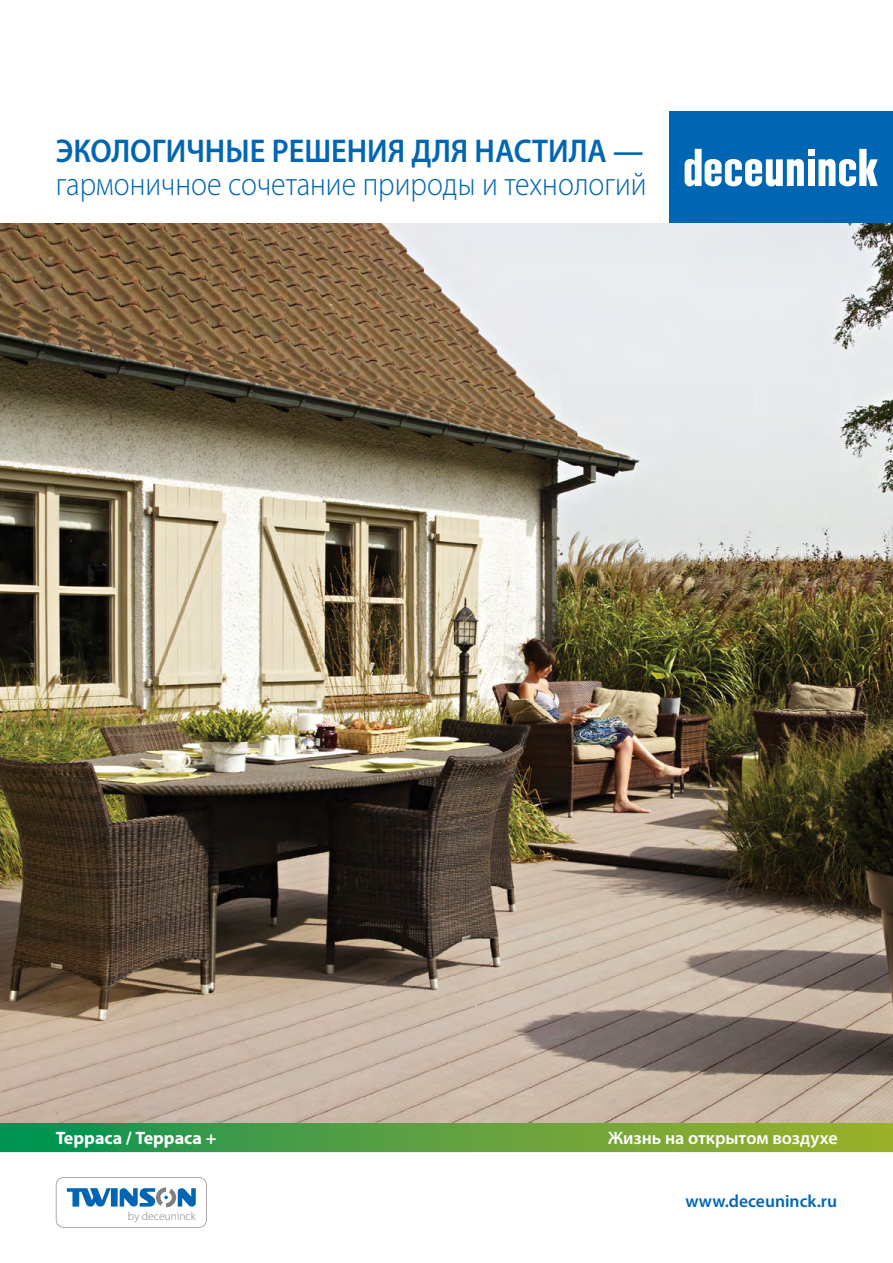
<style>
.page{position:relative;width:893px;height:1263px;background:#fff}
.page>*{position:absolute;margin:0;border:0;box-sizing:border-box;transform-origin:0 0}
.t1{font:300 33px "Myriad Pro";color:#0066b3;scale:.9 1}
.t2{font:600 33px "Myriad Pro";color:#0066b3;scale:.92 1}
.t3{font:600 18px "Myriad Pro";letter-spacing:-.005em;color:#fff}
.t4{font:700 18px "Myriad Pro";color:#fff}
.t5{font:600 17.55px "Myriad Pro";color:#0066b3}
.t6{font:300 11.55px "Myriad Pro";color:#807f83}
</style>
<div class="page">
<img style="left:0;top:223px;width:893px;height:900px">
<svg style="left:0;top:1123px;width:893px;height:29px;background:#58a13f"></svg>
<div style="left:670px;top:112px;width:223px;height:111px;background:#0066b3"></div>
<div style="left:808px;top:159px;width:7px;height:27px;background:#fff"></div>
<div style="left:808px;top:149px;width:7px;height:7px;background:#fff"></div>
<svg style="left:685px;top:149px;width:119px;height:38px"></svg>
<svg style="left:818px;top:149px;width:60px;height:38px"></svg>
<svg style="left:56px;top:1177px;width:151px;height:51px"></svg>
<p class="t2" style="left:56px;top:130px;width:640px">ЭКОЛОГИЧНЫЕ РЕШЕНИЯ ДЛЯ НАСТИЛА —</p>
<p class="t1" style="left:56px;top:166px;width:658px">гармоничное сочетание природы и технологий</p>
<p class="t4" style="left:56px;top:1126px;width:162px">Терраса / Терраса +</p>
<p class="t3" style="left:608px;top:1126px;width:231px">Жизнь на открытом воздухе</p>
<p class="t6" style="left:128px;top:1209px;width:69px">by deceuninck</p>
<p class="t5" style="left:685px;top:1190px;width:153px">www.deceuninck.ru</p>
</div>
